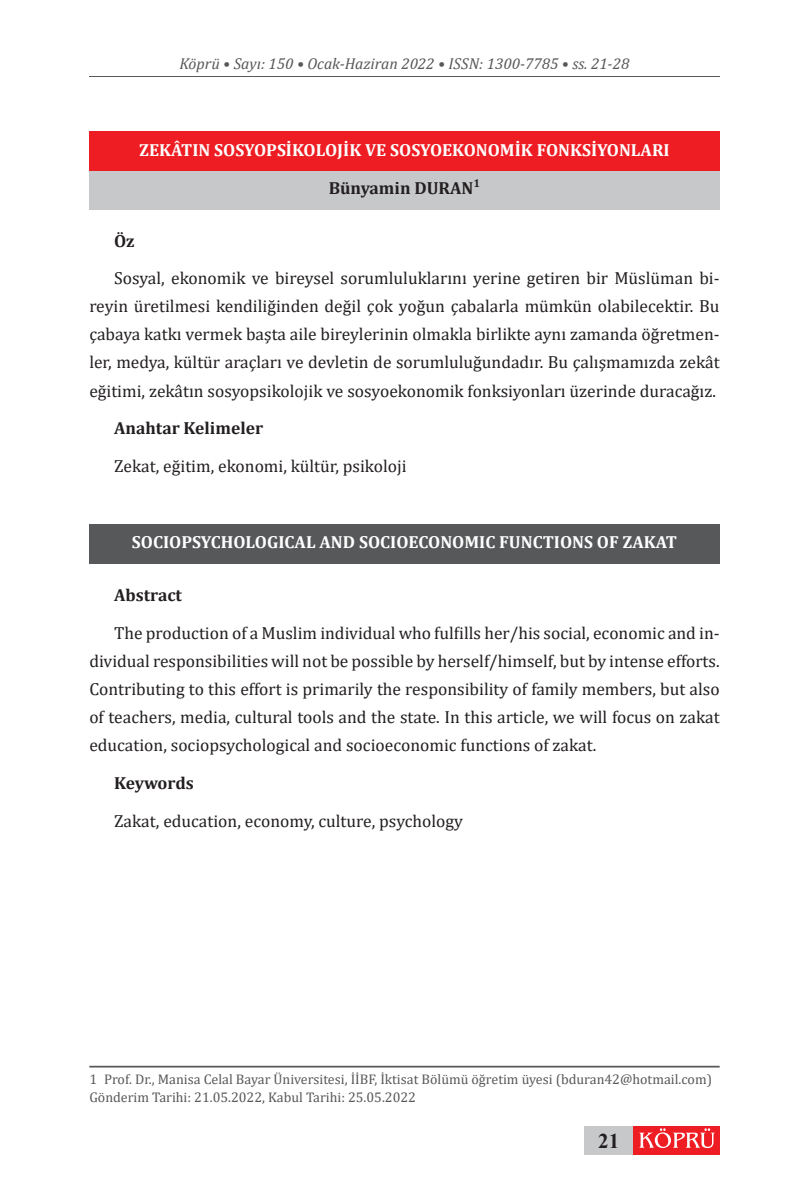
<style>
.page{position:relative;width:809px;height:1191px;background:#fff}
.page>*{position:absolute;margin:0;border:0;box-sizing:border-box;transform-origin:0 0}
.t1{font:700 21px "Times New Roman";color:#231f20}
.Metin{font:17.5px/28px "Cambria";color:#231f20;text-align:justify}
.Makale_Başlık{font:700 17.5px "Cambria";color:#fff}
.Metin-2{font:700 17.5px "Cambria";color:#231f20}
.Yazar_İsmi{font:700 17.5px "Cambria";color:#231f20}
.Alt_Başlık{font:700 17.5px "Cambria";color:#231f20}
.t2{font:italic 15.75px "Cambria";color:#57585a}
.Dipnot{font:14px "Cambria";color:#57585a}
</style>
<div class="page">
<div style="left:89px;top:524px;width:630px;height:40px;background:#57585a"></div>
<div style="left:89px;top:170px;width:630px;height:40px;background:#c7c8ca"></div>
<div style="left:89px;top:131px;width:630px;height:39px;background:#ee1d23"></div>
<hr style="left:89px;top:1065px;width:630px;height:2px;background:#57585a">
<div style="left:584px;top:1126px;width:49px;height:29px;background:#c7c8ca"></div>
<div style="left:633px;top:1126px;width:86px;height:29px;background:#ee1d23"></div>
<svg style="left:639px;top:1128px;width:76px;height:20px"></svg>
<hr style="left:89px;top:76px;width:630px;height:1px;background:#57585a">
<p class="t2" style="left:179px;top:53px;width:451px">Köprü • Sayı: 150 • Ocak-Haziran 2022 • ISSN: 1300-7785 • ss. 21-28</p>
<p class="Makale_Başlık" style="left:139px;top:137px;width:532px">ZEKÂTIN SOSYOPSİKOLOJİK VE SOSYOEKONOMİK FONKSİYONLARI</p>
<p class="Yazar_İsmi" style="left:329px;top:175px;width:153px">Bünyamin DURAN<sup>1</sup></p>
<p class="Alt_Başlık" style="left:114px;top:228px;width:22px">Öz</p>
<p class="Metin" style="left:89px;top:264px;width:631px;text-indent:25px">Sosyal, ekonomik ve bireysel sorumluluklarını yerine getiren bir Müslüman bi&shy;reyin üretilmesi kendiliğinden değil çok yoğun çabalarla mümkün olabilecektir. Bu çabaya katkı vermek başta aile bireylerinin olmakla birlikte aynı zamanda öğretmen&shy;ler, medya, kültür araçları ve devletin de sorumluluğundadır. Bu çalışmamızda zekât eğitimi, zekâtın sosyopsikolojik ve sosyoekonomik fonksiyonları üzerinde duracağız.</p>
<p class="Metin-2" style="left:114px;top:416px;width:150px">Anahtar Kelimeler</p>
<p class="Metin" style="left:114px;top:452px;width:294px">Zekat, eğitim, ekonomi, kültür, psikoloji</p>
<p class="Makale_Başlık" style="left:132px;top:530px;width:546px">SOCIOPSYCHOLOGICAL AND SOCIOECONOMIC FUNCTIONS OF ZAKAT</p>
<p class="Metin-2" style="left:114px;top:583px;width:69px">Abstract</p>
<p class="Metin" style="left:89px;top:619px;width:632px;text-indent:25px">The production of a Muslim individual who fulfills her/his social, economic and in&shy;dividual responsibilities will not be possible by herself/himself, but by intense efforts.<br>Contributing to this effort is primarily the responsibility of family members, but also of teachers, media, cultural tools and the state. In this article, we will focus on zakat education, sociopsychological and socioeconomic functions of zakat.</p>
<p class="Metin-2" style="left:114px;top:770px;width:81px">Keywords</p>
<p class="Metin" style="left:114px;top:807px;width:350px">Zakat, education, economy, culture, psychology</p>
<p class="Dipnot" style="left:89px;top:1071px;width:624px">1 Prof. Dr., Manisa Celal Bayar Üniversitesi, İİBF, İktisat Bölümü öğretim üyesi (bduran42@hotmail.com)</p>
<p class="Dipnot" style="left:89px;top:1088px;width:328px">Gönderim Tarihi: 21.05.2022, Kabul Tarihi: 25.05.2022</p>
<p class="t1" style="left:598px;top:1125px;width:22px">21</p>
</div>
